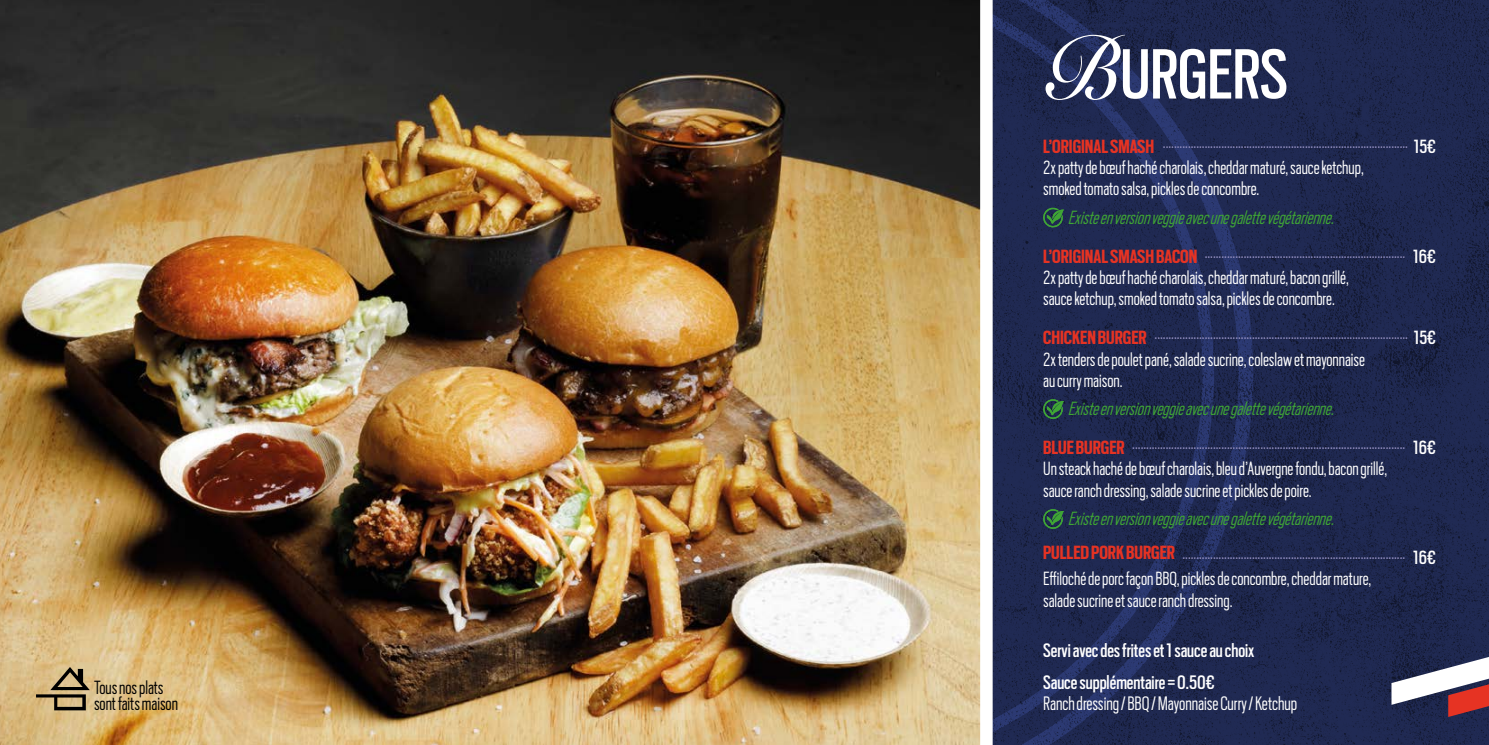
<style>
.page{position:relative;width:1489px;height:745px;background:#fff}
.page>*{position:absolute;margin:0;border:0;box-sizing:border-box;transform-origin:0 0}
.t1{font:78.75px "Scout Cond";color:#fff}
.t2{font:21.75px/31.9px "Scout Cond";color:#fff}
.t3{font:300 21.75px "Scout Cond";color:#fff}
.t4{font:300 21.25px/34px "Scout Cond";color:#918dbe}
.t5{font:300 21.25px/21.2px "Scout Cond";color:#fff}
.t6{font:300 21.25px/16.2px "Scout Cond";color:#000}
.s1{font-family:"Snell Roundhand Bold Script";font-size:88.25px}
.s2{font-weight:700;color:#e63323}
.s3{font-weight:400;color:#fff}
.s4{color:#fff}
.s5{font-style:italic;color:#3fa535}
</style>
<div class="page">
<img style="left:1253px;top:0;width:235px;height:744px">
<svg style="left:1213px;top:0;width:40px;height:744px;background:#1f2952"></svg>
<svg style="left:998px;top:0;width:215px;height:744px;background:#1f2851"></svg>
<img style="left:0;top:0;width:998px;height:744px">
<svg style="left:1041px;top:207px;width:22px;height:21px"></svg>
<svg style="left:1041px;top:398px;width:22px;height:22px"></svg>
<svg style="left:1041px;top:508px;width:22px;height:21px"></svg>
<svg style="left:1391px;top:656px;width:97px;height:60px"></svg>
<svg style="left:36px;top:666px;width:54px;height:44px;background:#a08b63"></svg>
<p class="t6" style="left:94px;top:678px;width:85px">Tous nos plats sont faits maison</p>
<h1 class="t1" style="left:1043px;top:23px;width:246px"><span class="s1">B</span>URGERS</h1>
<p class="t4" style="left:1043px;top:127px;width:394px;line-height:26.2px"><span class="s2">L’ORIGINAL SMASH</span> ........................................................................................ <span class="s3">15€<br></span><span class="s4">2x patty de bœuf haché charolais, cheddar maturé, sauce ketchup,</span></p>
<p class="t5" style="left:1043px;top:177px;width:218px">smoked tomato salsa, pickles de concombre.</p>
<p class="t4" style="left:1043px;top:199px;width:394px;text-indent:25px"><span class="s5">Existeenversionveggieavecunegalettevégétarienne.<br></span><span class="s2">L’ORIGINAL SMASH BACON</span> ........................................................................ <span class="s3">16€</span></p>
<p class="t5" style="left:1043px;top:265px;width:307px">2x patty de bœuf haché charolais, cheddar maturé, bacon grillé, sauce ketchup, smoked tomato salsa, pickles de concombre.</p>
<p class="t4" style="left:1043px;top:318px;width:394px;line-height:26.2px"><span class="s2">CHICKEN BURGER</span> ........................................................................................... <span class="s3">15€<br></span><span class="s4">2x tenders de poulet pané, salade sucrine, coleslaw et mayonnaise</span></p>
<p class="t5" style="left:1043px;top:368px;width:81px">au curry maison.</p>
<p class="t4" style="left:1043px;top:390px;width:394px;text-indent:25px"><span class="s5">Existeenversionveggieavecunegalettevégétarienne.<br></span><span class="s2">BLUE BURGER</span> .................................................................................................. <span class="s3">16€</span></p>
<p class="t5" style="left:1043px;top:457px;width:345px">Un steack haché de bœuf charolais, bleu d’Auvergne fondu, bacon grillé, sauce ranch dressing, salade sucrine et pickles de poire.</p>
<p class="t4" style="left:1043px;top:500px;width:394px;text-indent:25px"><span class="s5">Existeenversionveggieavecunegalettevégétarienne.<br></span><span class="s2">PULLED PORK BURGER</span> ................................................................................ <span class="s3">16€</span></p>
<p class="t5" style="left:1043px;top:566px;width:330px">Effiloché de porc façon BBQ, pickles de concombre, cheddar mature, salade sucrine et sauce ranch dressing.</p>
<p class="t2" style="left:1043px;top:632px;width:213px">Servi avec des frites et 1 sauce au choix<br>Sauce supplémentaire = 0.50€</p>
<p class="t3" style="left:1043px;top:688px;width:255px">Ranch dressing / BBQ / Mayonnaise Curry / Ketchup</p>
</div>
